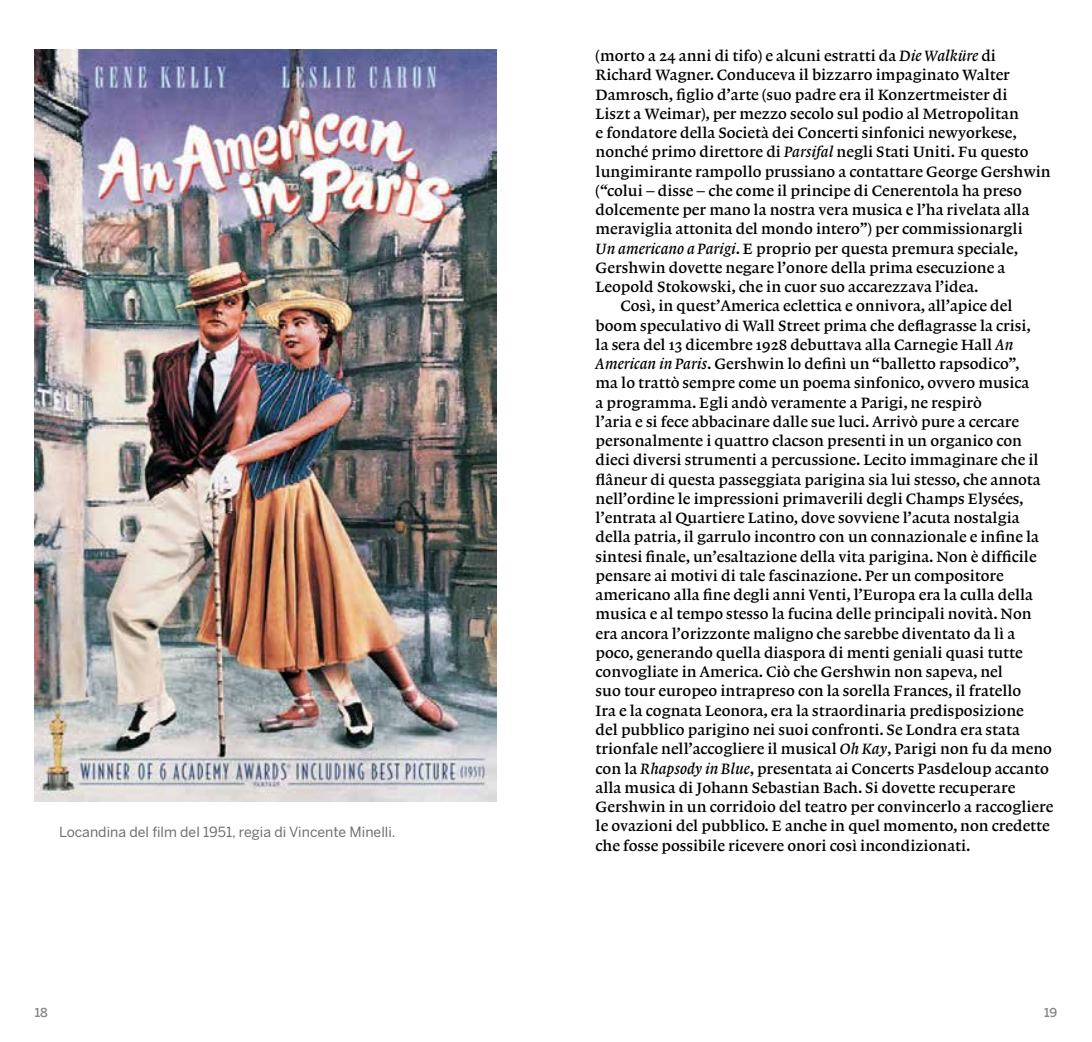
<style>
.page{position:relative;width:1092px;height:1042px;background:#fff}
.page>*{position:absolute;margin:0;border:0;box-sizing:border-box;transform-origin:0 0}
.t1{font:15.75px "Lexicon No 1 Roman B";color:#000}
.t2{font:14px "Benton Sans";color:#706f6f}
.t3{font:500 12.25px "Benton Sans";color:#878787}
.s1{font-family:"Lexicon No 1 Italic B"}
</style>
<div class="page">
<img style="left:35px;top:50px;width:461px;height:751px">
<p class="t2" style="left:59px;top:824px;width:338px">Locandina del film del 1951, regia di Vincente Minelli.</p>
<p class="t1" style="left:595px;top:47px;width:402px">(morto a 24 anni di tifo) e alcuni estratti da <span class="s1">Die Walküre</span> di</p>
<p class="t1" style="left:595px;top:66px;width:416px">Richard Wagner. Conduceva il bizzarro impaginato Walter</p>
<p class="t1" style="left:595px;top:86px;width:413px">Damrosch, figlio d’arte (suo padre era il Konzertmeister di</p>
<p class="t1" style="left:595px;top:105px;width:425px">Liszt a Weimar), per mezzo secolo sul podio al Metropolitan</p>
<p class="t1" style="left:595px;top:124px;width:422px">e fondatore della Società dei Concerti sinfonici newyorkese,</p>
<p class="t1" style="left:595px;top:143px;width:434px">nonché primo direttore di <span class="s1">Parsifal</span> negli Stati Uniti. Fu questo</p>
<p class="t1" style="left:595px;top:163px;width:456px">lungimirante rampollo prussiano a contattare George Gershwin</p>
<p class="t1" style="left:595px;top:182px;width:428px">(“colui – disse – che come il principe di Cenerentola ha preso</p>
<p class="t1" style="left:595px;top:201px;width:435px">dolcemente per mano la nostra vera musica e l’ha rivelata alla</p>
<p class="t1" style="left:595px;top:220px;width:428px">meraviglia attonita del mondo intero”) per commissionargli</p>
<p class="t1" style="left:595px;top:240px;width:424px"><span class="s1">Un americano a Parigi</span>. E proprio per questa premura speciale,</p>
<p class="t1" style="left:595px;top:259px;width:411px">Gershwin dovette negare l’onore della prima esecuzione a</p>
<p class="t1" style="left:595px;top:278px;width:384px">Leopold Stokowski, che in cuor suo accarezzava l’idea.</p>
<p class="t1" style="left:620px;top:297px;width:393px">Così, in quest’America eclettica e onnivora, all’apice del</p>
<p class="t1" style="left:595px;top:317px;width:436px">boom speculativo di Wall Street prima che deflagrasse la crisi,</p>
<p class="t1" style="left:595px;top:336px;width:419px">la sera del 13 dicembre 1928 debuttava alla Carnegie Hall <span class="s1">An</span></p>
<p class="t1" style="left:595px;top:355px;width:425px"><span class="s1">American in Paris</span>. Gershwin lo definì un “balletto rapsodico”,</p>
<p class="t1" style="left:595px;top:374px;width:435px">ma lo trattò sempre come un poema sinfonico, ovvero musica</p>
<p class="t1" style="left:595px;top:394px;width:388px">a programma. Egli andò veramente a Parigi, ne respirò</p>
<p class="t1" style="left:595px;top:413px;width:425px">l’aria e si fece abbacinare dalle sue luci. Arrivò pure a cercare</p>
<p class="t1" style="left:595px;top:432px;width:428px">personalmente i quattro clacson presenti in un organico con</p>
<p class="t1" style="left:595px;top:451px;width:444px">dieci diversi strumenti a percussione. Lecito immaginare che il</p>
<p class="t1" style="left:595px;top:471px;width:446px">flâneur di questa passeggiata parigina sia lui stesso, che annota</p>
<p class="t1" style="left:595px;top:490px;width:429px">nell’ordine le impressioni primaverili degli Champs Elysées,</p>
<p class="t1" style="left:595px;top:509px;width:425px">l’entrata al Quartiere Latino, dove sovviene l’acuta nostalgia</p>
<p class="t1" style="left:595px;top:528px;width:445px">della patria, il garrulo incontro con un connazionale e infine la</p>
<p class="t1" style="left:595px;top:548px;width:442px">sintesi finale, un’esaltazione della vita parigina. Non è difficile</p>
<p class="t1" style="left:595px;top:567px;width:409px">pensare ai motivi di tale fascinazione. Per un compositore</p>
<p class="t1" style="left:595px;top:586px;width:439px">americano alla fine degli anni Venti, l’Europa era la culla della</p>
<p class="t1" style="left:595px;top:605px;width:437px">musica e al tempo stesso la fucina delle principali novità. Non</p>
<p class="t1" style="left:595px;top:625px;width:421px">era ancora l’orizzonte maligno che sarebbe diventato da lì a</p>
<p class="t1" style="left:595px;top:644px;width:428px">poco, generando quella diaspora di menti geniali quasi tutte</p>
<p class="t1" style="left:595px;top:663px;width:408px">convogliate in America. Ciò che Gershwin non sapeva, nel</p>
<p class="t1" style="left:595px;top:682px;width:427px">suo tour europeo intrapreso con la sorella Frances, il fratello</p>
<p class="t1" style="left:595px;top:702px;width:429px">Ira e la cognata Leonora, era la straordinaria predisposizione</p>
<p class="t1" style="left:595px;top:721px;width:425px">del pubblico parigino nei suoi confronti. Se Londra era stata</p>
<p class="t1" style="left:595px;top:740px;width:458px">trionfale nell’accogliere il musical <span class="s1">Oh Kay</span>, Parigi non fu da meno</p>
<p class="t1" style="left:595px;top:759px;width:455px">con la <span class="s1">Rhapsody in Blue</span>, presentata ai Concerts Pasdeloup accanto</p>
<p class="t1" style="left:595px;top:779px;width:421px">alla musica di Johann Sebastian Bach. Si dovette recuperare</p>
<p class="t1" style="left:595px;top:798px;width:459px">Gershwin in un corridoio del teatro per convincerlo a raccogliere</p>
<p class="t1" style="left:595px;top:817px;width:455px">le ovazioni del pubblico. E anche in quel momento, non credette</p>
<p class="t1" style="left:595px;top:836px;width:376px">che fosse possibile ricevere onori così incondizionati.</p>
<p class="t3" style="left:35px;top:1005px;width:15px">18</p>
<p class="t3" style="left:1043px;top:1005px;width:15px">19</p>
</div>
